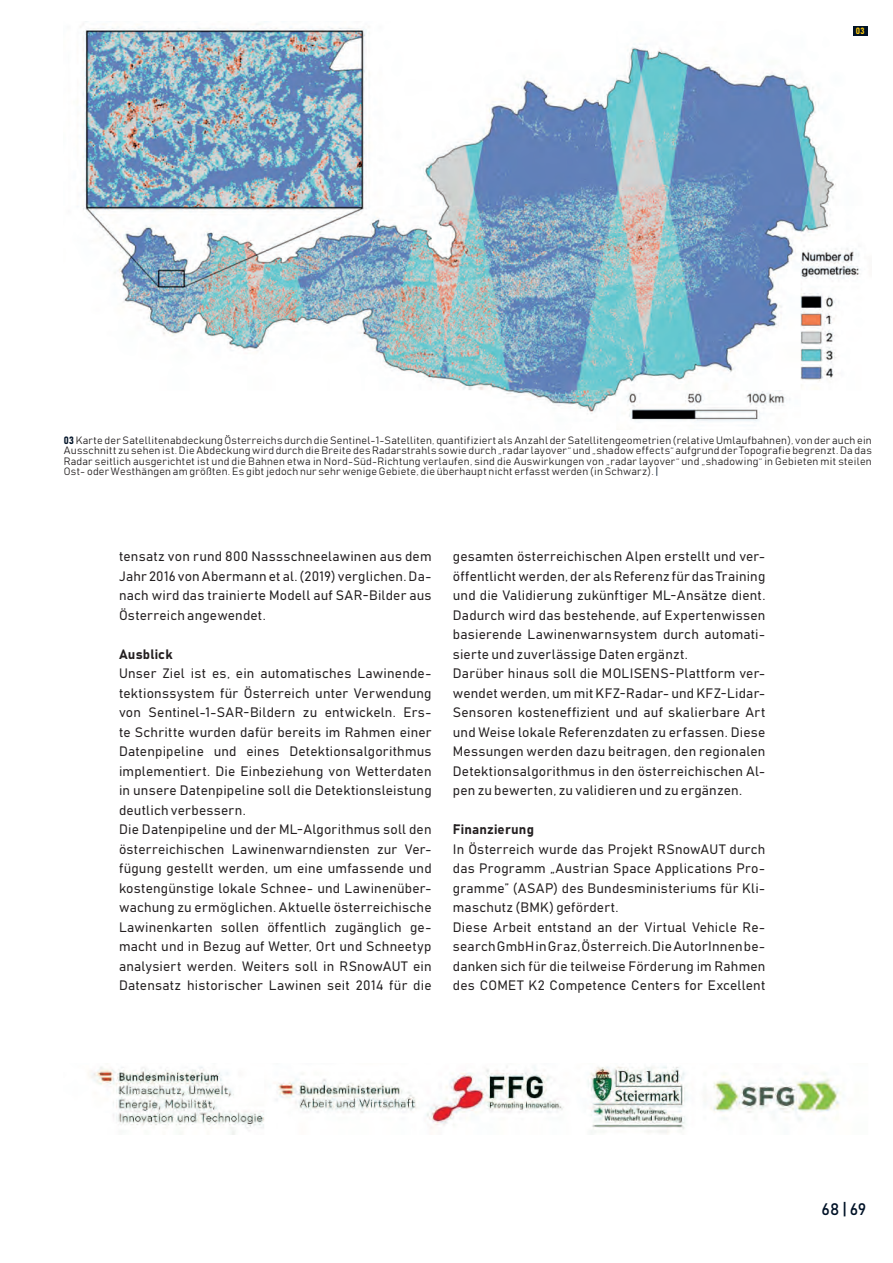
<style>
.page{position:relative;width:893px;height:1263px;background:#fff}
.page>*{position:absolute;margin:0;border:0;box-sizing:border-box;transform-origin:0 0}
.t1{font:16.5px "Bahnschrift";color:#001227}
.t2{font:13.5px/19.5px "Bahnschrift";letter-spacing:.015em;color:#231f20}
.t3{font:10.5px/10.5px "Bahnschrift";letter-spacing:.025em;color:#231f20;text-align:justify}
.t4{font:9px "Bahnschrift";color:#feca0a}
.s1{color:#001227}
</style>
<div class="page">
<img style="left:80px;top:21px;width:788px;height:401px">
<div style="left:853px;top:26px;width:14px;height:10px;background:#001227"></div>
<img style="left:88px;top:1066px;width:753px;height:69px">
<p class="t4" style="left:856px;top:25px;width:10px">03</p>
<p class="t3" style="left:64px;top:435px;width:809px"><span class="s1">03</span>Karte der Satellitenabdeckung Österreichs durch die Sentinel-1-Satelliten, quantifiziert als Anzahl der Satellitengeometrien (relative Umlaufbahnen), von der auch ein Ausschnitt zu sehen ist. Die Abdeckung wird durch die Breite des Radarstrahls sowie durch „radar layover“ und „shadow effects“ aufgrund der Topografie begrenzt. Da das Radar seitlich ausgerichtet ist und die Bahnen etwa in Nord-Süd-Richtung verlaufen, sind die Auswirkungen von „radar layover“ und „shadowing“ in Gebieten mit steilen Ost- oder Westhängen am größten. Es gibt jedoch nur sehr wenige Gebiete, die überhaupt nicht erfasst werden (in Schwarz). <span class="s1">|</span></p>
<p class="t2" style="left:119px;top:547px;width:314px;text-align:justify">tensatz von rund 800 Nassschneelawinen aus dem Jahr 2016 von Abermann et al. (2019) verglichen. Da&shy;nach wird das trainierte Modell auf SAR-Bilder aus Österreich angewendet.</p>
<p class="t2" style="left:119px;top:644px;width:314px">Ausblick<br>Unser Ziel ist es, ein automatisches Lawinende&shy;tektionssystem für Österreich unter Verwendung von Sentinel-1-SAR-Bildern zu entwickeln. Ers&shy;te Schritte wurden dafür bereits im Rahmen einer Datenpipeline und eines Detektionsalgorithmus implementiert. Die Einbeziehung von Wetterdaten in unsere Datenpipeline soll die Detektionsleistung deutlich verbessern.<br>Die Datenpipeline und der ML-Algorithmus soll den österreichischen Lawinenwarndiensten zur Ver&shy;fügung gestellt werden, um eine umfassende und kostengünstige lokale Schnee- und Lawinenüber&shy;wachung zu ermöglichen. Aktuelle österreichische Lawinenkarten sollen öffentlich zugänglich ge&shy;macht und in Bezug auf Wetter, Ort und Schneetyp analysiert werden. Weiters soll in RSnowAUT ein Datensatz historischer Lawinen seit 2014 für die</p>
<p class="t2" style="left:453px;top:547px;width:314px">gesamten österreichischen Alpen erstellt und ver&shy;öffentlicht werden, der als Referenz für das Training und die Validierung zukünftiger ML-Ansätze dient.<br>Dadurch wird das bestehende, auf Expertenwissen basierende Lawinenwarnsystem durch automati&shy;sierte und zuverlässige Daten ergänzt.<br>Darüber hinaus soll die MOLISENS-Plattform ver&shy;wendet werden, um mit KFZ-Radar- und KFZ-Lidar-Sensoren kosteneffizient und auf skalierbare Art und Weise lokale Referenzdaten zu erfassen. Diese Messungen werden dazu beitragen, den regionalen Detektionsalgorithmus in den österreichischen Al&shy;pen zu bewerten, zu validieren und zu ergänzen.</p>
<p class="t2" style="left:453px;top:819px;width:314px">Finanzierung<br>In Österreich wurde das Projekt RSnowAUT durch das Programm „Austrian Space Applications Pro&shy;gramme” (ASAP) des Bundesministeriums für Kli&shy;maschutz (BMK) gefördert.<br>Diese Arbeit entstand an der Virtual Vehicle Re&shy;search GmbH in Graz, Österreich. Die AutorInnen be&shy;danken sich für die teilweise Förderung im Rahmen des COMET K2 Competence Centers for Excellent</p>
<p class="t1" style="left:821px;top:1199px;width:46px">68 | 69</p>
</div>
